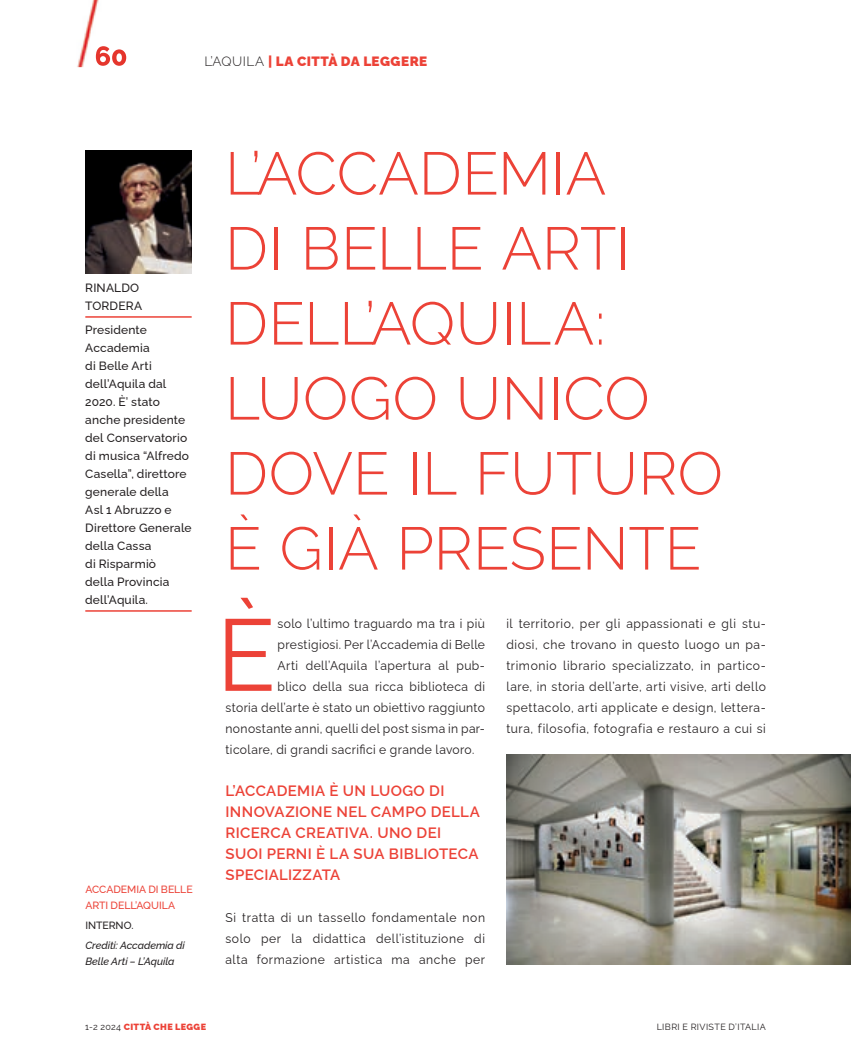
<style>
.page{position:relative;width:851px;height:1063px;background:#fff}
.page>*{position:absolute;margin:0;border:0;box-sizing:border-box;transform-origin:0 0}
.t1{font:101.55px "Raleway";color:#ec4237;scale:.95 1}
.t2{font:300 60px/75px "Raleway";color:#ec4237}
.t3{font:600 15px/21px "Raleway";letter-spacing:.02em;color:#ec4237}
.t4{font:900 13.5px "Raleway";letter-spacing:.03em;color:#ec4237}
.t5{font:12.75px/21px "Raleway";letter-spacing:.035em;color:#231f20;text-align:justify;scale:.95 1}
.t6{font:500 12px/18px "Raleway";letter-spacing:.015em;color:#231f20}
.t7{font:italic 500 10.5px/15.8px "Raleway";letter-spacing:-.005em;color:#231f20}
.t8{font:500 10.5px/15.8px "Raleway";letter-spacing:-.005em;color:#ec4237}
.t9{font:500 10.5px "Raleway";letter-spacing:-.005em;color:#231f20}
.t10{font:9px "Raleway";letter-spacing:.04em;color:#231f20}
.t11{font:900 9px "Raleway";letter-spacing:.045em;color:#ec4237}
.s1{font-weight:300;color:#231f20}
.s2{font-weight:400;color:#231f20}
</style>
<div class="page">
<img style="left:77px;top:0;width:50px;height:67px">
<img style="left:96px;top:46px;width:30px;height:20px">
<hr style="left:85px;top:316px;width:107px;height:2px;background:#ec4237">
<hr style="left:85px;top:610px;width:107px;height:2px;background:#ec4237">
<img style="left:85px;top:151px;width:106px;height:123px">
<img style="left:506px;top:754px;width:344px;height:211px">
<p class="t4" style="left:204px;top:50px;width:224px"><span class="s1">L’AQUILA</span> | LA CITTÀ DA LEGGERE</p>
<p class="t6" style="left:85px;top:277px;width:58px">RINALDO<br>TORDERA</p>
<p class="t6" style="left:85px;top:319px;width:108px">Presidente<br>Accademia<br>di Belle Arti dell’Aquila dal<br>2020. È’ stato anche presidente del Conservatorio di musica “Alfredo<br>Casella”, direttore generale della<br>Asl 1 Abruzzo e<br>Direttore Generale della Cassa<br>di Risparmiò<br>della Provincia dell’Aquila.</p>
<p class="t8" style="left:85px;top:881px;width:109px">ACCADEMIA DI BELLE<br>ARTI DELL’AQUILA</p>
<p class="t9" style="left:85px;top:917px;width:50px">INTERNO.</p>
<p class="t7" style="left:85px;top:936px;width:101px">Crediti: Accademia di<br>Belle Arti – L’Aquila</p>
<h2 class="t2" style="left:225px;top:129px;width:499px">L’ACCADEMIA<br>DI BELLE ARTI<br>DELL’AQUILA:<br>LUOGO UNICO<br>DOVE IL FUTURO<br>È GIÀ PRESENTE</h2>
<h1 class="t1" style="left:217px;top:574px;width:63px">È</h1>
<p class="t5" style="left:277px;top:611px;width:220px">solo l’ultimo traguardo ma tra i più</p>
<p class="t5" style="left:277px;top:632px;width:220px">prestigiosi. Per l’Accademia di Belle</p>
<p class="t5" style="left:277px;top:653px;width:220px">Arti dell’Aquila l’apertura al pub-</p>
<p class="t5" style="left:277px;top:674px;width:220px">blico della sua ricca biblioteca di</p>
<p class="t5" style="left:225px;top:695px;width:275px">storia dell’arte è stato un obiettivo raggiunto</p>
<p class="t5" style="left:225px;top:716px;width:275px">nonostante anni, quelli del post sisma in par-</p>
<p class="t5" style="left:225px;top:737px;width:263px">ticolare, di grandi sacrifici e grande lavoro.</p>
<p class="t3" style="left:225px;top:778px;width:256px">L’ACCADEMIA È UN LUOGO DI<br>INNOVAZIONE NEL CAMPO DELLA<br>RICERCA CREATIVA. UNO DEI<br>SUOI PERNI È LA SUA BIBLIOTECA<br>SPECIALIZZATA</p>
<p class="t5" style="left:225px;top:905px;width:275px">Si tratta di un tassello fondamentale non solo per la didattica dell’istituzione di alta formazione artistica ma anche per</p>
<p class="t5" style="left:506px;top:611px;width:275px">il territorio, per gli appassionati e gli stu&shy;diosi, che trovano in questo luogo un pa&shy;trimonio librario specializzato, in partico&shy;lare, in storia dell’arte, arti visive, arti dello spettacolo, arti applicate e design, lettera&shy;tura, filosofia, fotografia e restauro a cui si</p>
<p class="t11" style="left:85px;top:1020px;width:122px"><span class="s2">1-2 2024</span> CITTÀ CHE LEGGE</p>
<p class="t10" style="left:656px;top:1020px;width:111px">LIBRI E RIVISTE D’ITALIA</p>
</div>
